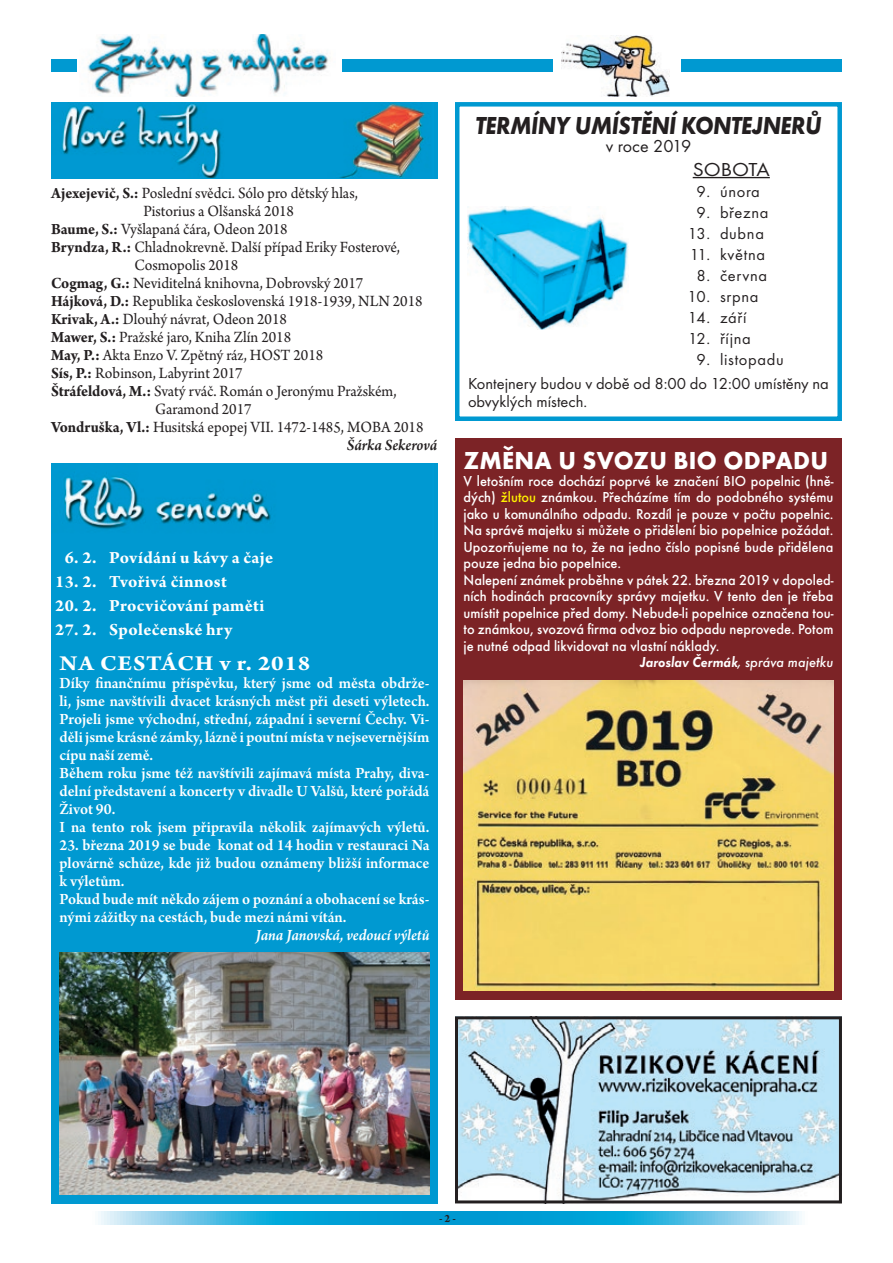
<style>
.page{position:relative;width:893px;height:1263px;background:#fff}
.page>*{position:absolute;margin:0;border:0;box-sizing:border-box;transform-origin:0 0}
.t1{font:25.5px "Futura TOT Bold Obli";letter-spacing:-.02em;color:#231f20;scale:.9 1}
.t2{font:700 25.5px "Futura TOT";letter-spacing:.015em;color:#fff;scale:.96 1}
.t3{font:700 22.5px "Arno Pro";letter-spacing:.03em;color:#fff;scale:1.1 1}
.t4{font:19.5px "Futura TOT";letter-spacing:-.005em;color:#231f20;scale:1.1 1}
.t5{font:700 18px "Arno Pro";letter-spacing:.015em;color:#fff}
.t6{font:18px "Futura TOT";letter-spacing:-.01em;color:#231f20}
.t7{font:600 16.5px/18px "Arno Pro";letter-spacing:-.005em;color:#fff;scale:.96 1}
.t8{font:16.5px "Arno Pro";color:#231f20;scale:.95 1}
.t9{font:16.5px/24px "Futura TOT";letter-spacing:.005em;color:#231f20}
.t10{font:italic 600 16.5px "Arno Pro";letter-spacing:-.005em;color:#fff;scale:.96 1}
.t11{font:italic 600 16.5px "Arno Pro";letter-spacing:-.005em;color:#231f20;scale:.95 1}
.t12{font:16.5px "Futura TOT";letter-spacing:.04em;color:#231f20}
.t13{font:500 15px/16.5px "Futura TOT";color:#fff;scale:.96 1}
.t14{font:15px "Futura TOT Demi Obli";color:#fff;scale:.96 1}
.t15{font:700 12px "Arno Pro";color:#231f20;scale:.96 1}
.s1{font-weight:700}
.s2{color:#fff101}
.s3{color:#0099d1}
.s4{font-family:"Futura TOT Medi Obli"}
</style>
<div class="page">
<svg style="left:98px;top:1212px;width:704px;height:13px;background:#3bb4df"></svg>
<div style="left:51px;top:540px;width:387px;height:106px;background:#0099d1"></div>
<div style="left:51px;top:463px;width:387px;height:77px;background:#0099d1"></div>
<img style="left:64px;top:473px;width:207px;height:57px">
<div style="left:51px;top:60px;width:791px;height:12px;background:#0099d1"></div>
<div style="left:77px;top:34px;width:264px;height:64px;background:#fff"></div>
<img style="left:87px;top:34px;width:242px;height:63px">
<div style="left:553px;top:34px;width:127px;height:64px;background:#fff"></div>
<img style="left:562px;top:35px;width:108px;height:62px">
<hr style="left:693px;top:177px;width:77px;height:1px;background:#231f20">
<div style="left:455px;top:102px;width:387px;height:319px;border:4px solid #0099d1"></div>
<img style="left:468px;top:207px;width:161px;height:123px">
<div style="left:51px;top:102px;width:387px;height:77px;background:#0099d1"></div>
<img style="left:61px;top:102px;width:364px;height:75px">
<div style="left:455px;top:438px;width:387px;height:561px;background:#7c2326"></div>
<img style="left:463px;top:680px;width:370px;height:311px">
<div style="left:51px;top:646px;width:387px;height:557px;background:#0099d1"></div>
<img style="left:60px;top:952px;width:369px;height:243px">
<img style="left:459px;top:1020px;width:379px;height:179px">
<div style="left:455px;top:1016px;width:387px;height:187px;border:3px solid #231f20"></div>
<h1 class="t1" style="left:475px;top:109px;width:386px">TERMÍNY UMÍSTĚNÍ KONTEJNERŮ</h1>
<p class="t6" style="left:606px;top:135px;width:87px">v roce 2019</p>
<p class="t4" style="left:693px;top:158px;width:72px">SOBOTA</p>
<p class="t9" style="left:697px;top:179px;width:65px">9. února</p>
<p class="t9" style="left:697px;top:200px;width:73px">9. března</p>
<p class="t9" style="left:688px;top:221px;width:78px">13. dubna</p>
<p class="t12" style="left:690px;top:244px;width:77px">11. května</p>
<p class="t9" style="left:697px;top:263px;width:72px">8. června</p>
<p class="t9" style="left:687px;top:284px;width:72px">10. srpna</p>
<p class="t9" style="left:688px;top:305px;width:60px">14. září</p>
<p class="t9" style="left:688px;top:326px;width:64px">12. října</p>
<p class="t9" style="left:468px;top:347px;width:362px;text-indent:229px">9. listopadu<br>Kontejnery budou v době od 8:00 do 12:00 umístěny na</p>
<p class="t9" style="left:468px;top:389px;width:121px">obvyklých místech.</p>
<p class="t8" style="left:51px;top:184px;width:325px"><span class="s1">Ajexejevič, S.:</span> Poslední svědci. Sólo pro dětský hlas,</p>
<p class="t8" style="left:143px;top:202px;width:160px">Pistorius a Olšanská 2018</p>
<p class="t8" style="left:51px;top:220px;width:251px"><span class="s1">Baume, S.:</span> Vyšlapaná čára, Odeon 2018</p>
<p class="t8" style="left:51px;top:238px;width:369px"><span class="s1">Bryndza, R.:</span> Chladnokrevně. Další případ Eriky Fosterové,</p>
<p class="t8" style="left:134px;top:256px;width:111px">Cosmopolis 2018</p>
<p class="t8" style="left:51px;top:274px;width:330px"><span class="s1">Cogmag, G.:</span> Neviditelná knihovna, Dobrovský 2017</p>
<p class="t8" style="left:51px;top:292px;width:393px"><span class="s1">Hájková, D.:</span> Republika československá 1918-1939, NLN 2018</p>
<p class="t8" style="left:51px;top:310px;width:250px"><span class="s1">Krivak, A.:</span> Dlouhý návrat, Odeon 2018</p>
<p class="t8" style="left:51px;top:328px;width:254px"><span class="s1">Mawer, S.:</span> Pražské jaro, Kniha Zlín 2018</p>
<p class="t8" style="left:51px;top:346px;width:288px"><span class="s1">May, P.:</span> Akta Enzo V. Zpětný ráz, HOST 2018</p>
<p class="t8" style="left:51px;top:364px;width:203px"><span class="s1">Sís, P.:</span> Robinson, Labyrint 2017</p>
<p class="t8" style="left:51px;top:382px;width:365px"><span class="s1">Štráfeldová, M.:</span> Svatý rváč. Román o Jeronýmu Pražském,</p>
<p class="t8" style="left:155px;top:400px;width:103px">Garamond 2017</p>
<p class="t8" style="left:51px;top:418px;width:394px"><span class="s1">Vondruška, Vl.:</span> Husitská epopej VII. 1472-1485, MOBA 2018</p>
<p class="t11" style="left:347px;top:436px;width:97px">Šárka Sekerová</p>
<h1 class="t2" style="left:464px;top:445px;width:381px">ZMĚNA U SVOZU BIO ODPADU</h1>
<p class="t13" style="left:463px;top:473px;width:387px">V letošním roce dochází poprvé ke značení BIO popelnic (hně&shy;dých) <span class="s2">žlutou</span> známkou. Přecházíme tím do podobného systému jako u komunálního odpadu. Rozdíl je pouze v počtu popelnic.<br>Na správě majetku si můžete o přidělení bio popelnice požádat.<br>Upozorňujeme na to, že na jedno číslo popisné bude přidělena pouze jedna bio popelnice.<br>Nalepení známek proběhne v pátek 22. března 2019 v dopoled&shy;ních hodinách pracovníky správy majetku. V tento den je třeba umístit popelnice před domy. Nebude-li popelnice označena tou&shy;to známkou, svozová firma odvoz bio odpadu neprovede. Potom je nutné odpad likvidovat na vlastní náklady.</p>
<p class="t5" style="left:55px;top:547px;width:219px"><span class="s3">0</span>6. 2. Povídání u kávy a čaje</p>
<p class="t5" style="left:55px;top:571px;width:173px">13. 2. Tvořivá činnost</p>
<p class="t5" style="left:55px;top:595px;width:210px">20. 2. Procvičování paměti</p>
<p class="t5" style="left:55px;top:619px;width:178px">27. 2. Společenské hry</p>
<h2 class="t3" style="left:60px;top:650px;width:229px">NA CESTÁCH v r. 2018</h2>
<p class="t14" style="left:640px;top:654px;width:203px">Jaroslav Čermák<span class="s4">, správa majetku</span></p>
<p class="t7" style="left:60px;top:675px;width:387px">Díky finančnímu příspěvku, který jsme od města obdrže&shy;li, jsme navštívili dvacet krásných měst při deseti výletech.<br>Projeli jsme východní, střední, západní i severní Čechy. Vi&shy;děli jsme krásné zámky, lázně i poutní místa v nejsevernějším cípu naší země.<br>Během roku jsme též navštívili zajímavá místa Prahy, diva&shy;delní představení a koncerty v divadle U Valšů, které pořádá Život 90.<br>I na tento rok jsem připravila několik zajímavých výletů.</p>
<p class="t7" style="left:60px;top:837px;width:387px">23. března 2019 se bude konat od 14 hodin v restauraci Na plovárně schůze, kde již budou oznámeny bližší informace k výletům.<br>Pokud bude mít někdo zájem o poznání a obohacení se krás&shy;nými zážitky na cestách, bude mezi námi vítán.</p>
<p class="t10" style="left:256px;top:925px;width:182px">Jana Janovská, vedoucí výletů</p>
<p class="t15" style="left:439px;top:1212px;width:19px">- 2 -</p>
</div>
